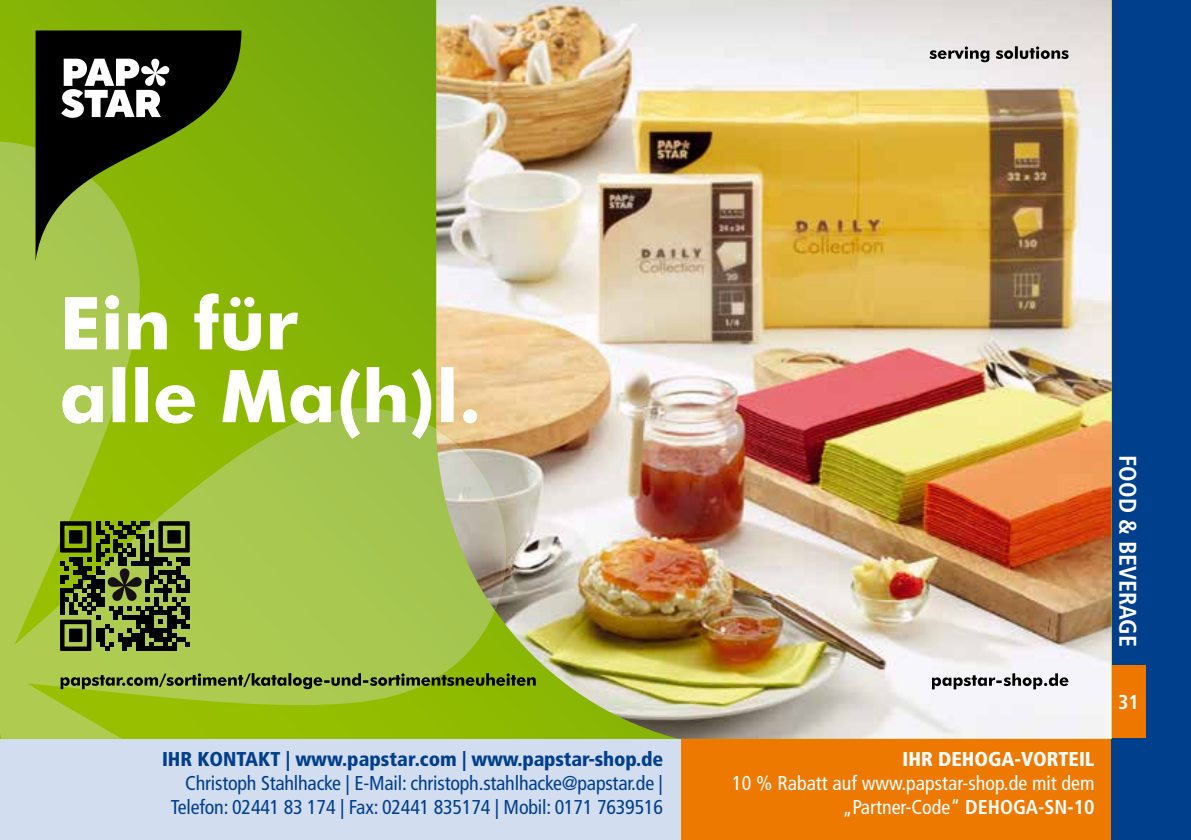
<style>
.page{position:relative;width:1191px;height:840px;background:#fff}
.page>*{position:absolute;margin:0;border:0;box-sizing:border-box;transform-origin:0 0}
.t1{font:700 condensed 24px "Frutiger LT Pro";color:#fff}
.t2{font:condensed 20px/24px "Frutiger LT Pro";letter-spacing:-.01em;color:#003f8b;text-align:right}
.t3{font:condensed 20px/24px "Frutiger LT Pro";color:#fff;text-align:right}
.t4{font:900 condensed 20px "Frutiger LT Pro";color:#003f8b}
.t5{font:900 condensed 20px "Frutiger LT Pro";color:#fff}
.t6{font:700 condensed 20px "Frutiger LT Pro";color:#fff}
.s1{font-weight:700}
</style>
<div class="page">
<div style="left:680px;top:737px;width:431px;height:102px;background:#ee7900"></div>
<div style="left:1111px;top:0;width:80px;height:839px;background:#003f8b"></div>
<div style="left:1111px;top:664px;width:34px;height:73px;background:#e70"></div>
<div style="left:0;top:737px;width:680px;height:102px;background:#d3ddf0"></div>
<svg style="left:0;top:0;width:436px;height:142px;background:#7bac0b"></svg>
<img style="left:436px;top:0;width:675px;height:738px">
<svg style="left:932px;top:673px;width:136px;height:16px"></svg>
<svg style="left:929px;top:46px;width:139px;height:16px;background:#a19e9e"></svg>
<svg style="left:0;top:142px;width:495px;height:596px;background:#a0c13a"></svg>
<img style="left:436px;top:429px;width:73px;height:181px">
<svg style="left:65px;top:293px;width:233px;height:57px"></svg>
<svg style="left:62px;top:367px;width:415px;height:71px"></svg>
<svg style="left:36px;top:30px;width:205px;height:231px;background:#4d640c"></svg>
<svg style="left:61px;top:59px;width:109px;height:59px"></svg>
<svg style="left:61px;top:672px;width:475px;height:16px;background:#70872a"></svg>
<svg style="left:60px;top:521px;width:130px;height:129px;background:#4f5f1e"></svg>
<p class="t4" style="left:162px;top:746px;width:502px">IHR KONTAKT | www.papstar.com | www.papstar-shop.de</p>
<p class="t2" style="left:171px;top:770px;width:494px">Christoph Stahlhacke | E-Mail: christoph.stahlhacke@papstar.de |<br>Telefon: 02441 83 174 | Fax: 02441 835174 | Mobil: 0171 7639516</p>
<p class="t5" style="left:902px;top:746px;width:193px">IHR DEHOGA-VORTEIL</p>
<p class="t3" style="left:732px;top:770px;width:364px">10 % Rabatt auf www.papstar-shop.de mit dem „Partner-Code“ <span class="s1">DEHOGA-SN-10</span></p>
<p class="t1" style="left:1142px;top:455px;width:193px;rotate:90deg">FOOD &amp; BEVERAGE</p>
<p class="t6" style="left:1118px;top:689px;width:22px">31</p>
</div>
